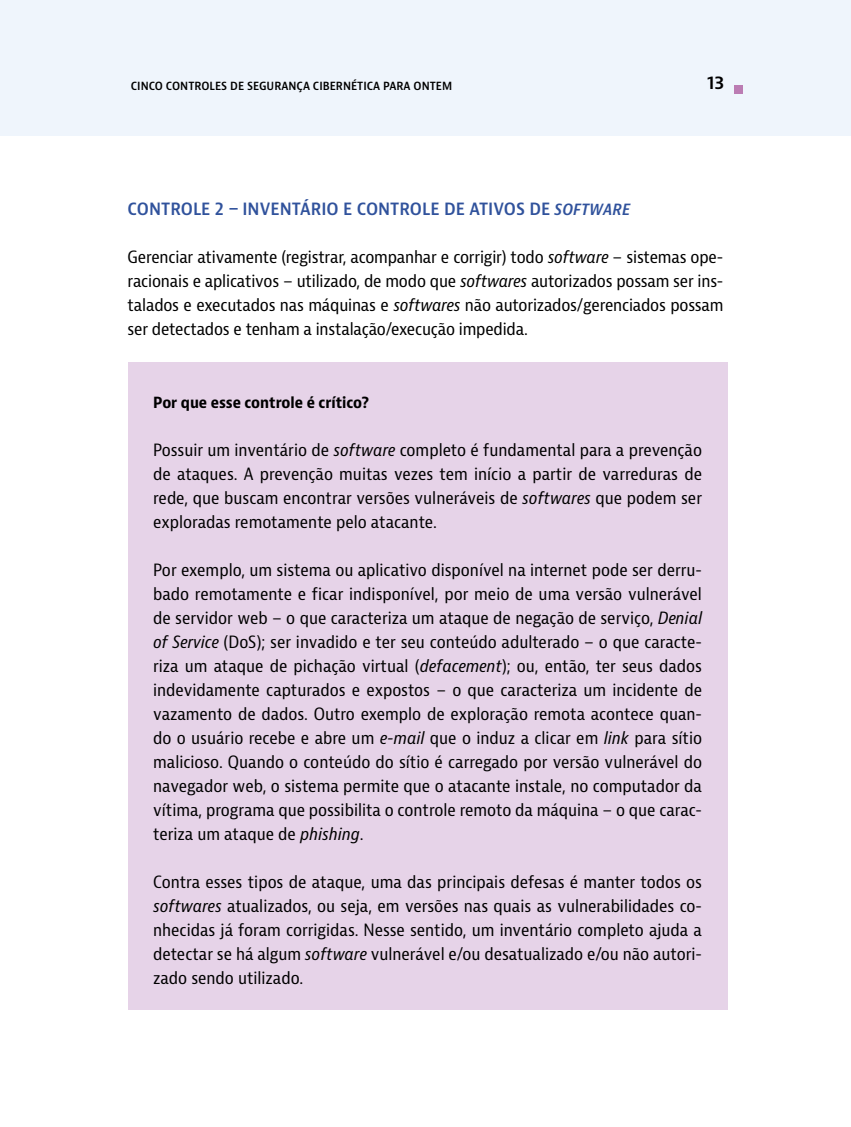
<style>
.page{position:relative;width:851px;height:1127px;background:#fff}
.page>*{position:absolute;margin:0;border:0;box-sizing:border-box;transform-origin:0 0}
.t1{font:600 condensed 18px "Bernina Sans";color:#30529c}
.t2{font:600 18px "Bernina Sans";color:#000}
.t3{font:condensed 16.5px/24px "Bernina Sans";color:#000;text-align:justify}
.t4{font:700 condensed 15px "Bernina Sans";color:#000}
.t5{font:600 condensed 12px "Bernina Sans";color:#000}
.s1{font-style:italic;font-size:16.5px}
.s2{font-style:italic}
</style>
<div class="page">
<div style="left:0;top:0;width:850px;height:135px;background:#eff5fc"></div>
<div style="left:734px;top:85px;width:9px;height:8px;background:#bb7cb3"></div>
<div style="left:128px;top:363px;width:599px;height:647px;background:#e6d3e8"></div>
<p class="t5" style="left:131px;top:78px;width:323px">CINCO CONTROLES DE SEGURANÇA CIBERNÉTICA PARA ONTEM</p>
<p class="t2" style="left:707px;top:71px;width:19px">13</p>
<p class="t1" style="left:128px;top:197px;width:504px">CONTROLE 2 – INVENTÁRIO E CONTROLE DE ATIVOS DE <span class="s1">SOFTWARE</span></p>
<p class="t3" style="left:128px;top:246px;width:597px">Gerenciar ativamente (registrar, acompanhar e corrigir) todo <span class="s2">software</span> – sistemas ope&shy;racionais e aplicativos – utilizado, de modo que <span class="s2">softwares</span> autorizados possam ser ins&shy;talados e executados nas máquinas e <span class="s2">softwares</span> não autorizados/gerenciados possam ser detectados e tenham a instalação/execução impedida.</p>
<p class="t4" style="left:153px;top:393px;width:217px">Por que esse controle é crítico?</p>
<p class="t3" style="left:153px;top:438px;width:550px">Possuir um inventário de <span class="s2">software</span> completo é fundamental para a prevenção de ataques. A prevenção muitas vezes tem início a partir de varreduras de rede, que buscam encontrar versões vulneráveis de <span class="s2">softwares</span> que podem ser exploradas remotamente pelo atacante.</p>
<p class="t3" style="left:153px;top:558px;width:550px">Por exemplo, um sistema ou aplicativo disponível na internet pode ser derru&shy;bado remotamente e ficar indisponível, por meio de uma versão vulnerável de servidor web – o que caracteriza um ataque de negação de serviço, <span class="s2">Denial of Service</span> (DoS); ser invadido e ter seu conteúdo adulterado – o que caracte&shy;riza um ataque de pichação virtual (<span class="s2">defacement</span>); ou, então, ter seus dados indevidamente capturados e expostos – o que caracteriza um incidente de vazamento de dados. Outro exemplo de exploração remota acontece quan&shy;do o usuário recebe e abre um <span class="s2">e-mail</span> que o induz a clicar em <span class="s2">link</span> para sítio malicioso. Quando o conteúdo do sítio é carregado por versão vulnerável do navegador web, o sistema permite que o atacante instale, no computador da vítima, programa que possibilita o controle remoto da máquina – o que carac&shy;teriza um ataque de <span class="s2">phishing</span>.</p>
<p class="t3" style="left:153px;top:871px;width:550px">Contra esses tipos de ataque, uma das principais defesas é manter todos os <span class="s2">softwares</span> atualizados, ou seja, em versões nas quais as vulnerabilidades co&shy;nhecidas já foram corrigidas. Nesse sentido, um inventário completo ajuda a detectar se há algum <span class="s2">software</span> vulnerável e/ou desatualizado e/ou não autori&shy;zado sendo utilizado.</p>
</div>
